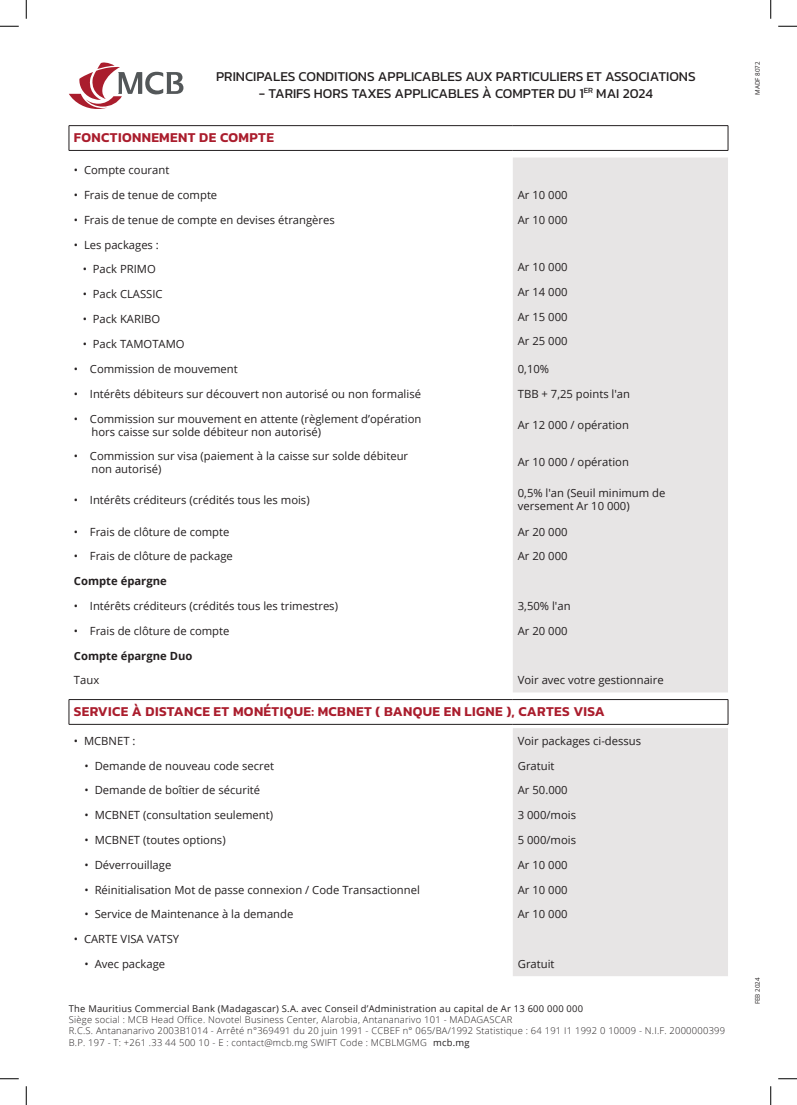
<style>
.page{position:relative;width:797px;height:1105px;background:#fff}
.page>*{position:absolute;margin:0;border:0;box-sizing:border-box;transform-origin:0 0}
.t1{font:13.75px "Kanit";color:#231f20}
.t2{font:600 13.75px "Kanit";letter-spacing:.025em;color:#aa1d2d}
.t3{font:11.25px/13.5px "Open Sans";color:#231f20}
.t4{font:700 11.25px "Open Sans";color:#231f20}
.t5{font:300 9.38px/11.6px "Open Sans";letter-spacing:.025em;color:#231f20}
.t6{font:9.38px "Open Sans";letter-spacing:.025em;color:#231f20}
.t7{font:6.25px "Open Sans";color:#231f20}
.s1{font-weight:400}
</style>
<div class="page">
<svg style="left:69px;top:62px;width:114px;height:47px"></svg>
<div style="left:513px;top:158px;width:215px;height:818px;background:#e7e5e5"></div>
<hr style="left:69px;top:125px;width:444px;height:1px;background:#231f20">
<svg style="left:69px;top:126px;width:1px;height:24px"></svg>
<hr style="left:513px;top:125px;width:215px;height:1px;background:#231f20">
<svg style="left:727px;top:126px;width:1px;height:24px"></svg>
<hr style="left:69px;top:150px;width:444px;height:1px;background:#231f20">
<hr style="left:513px;top:150px;width:215px;height:1px;background:#231f20">
<hr style="left:69px;top:699px;width:444px;height:1px;background:#231f20">
<svg style="left:69px;top:700px;width:1px;height:24px"></svg>
<hr style="left:513px;top:699px;width:215px;height:1px;background:#231f20">
<svg style="left:727px;top:700px;width:1px;height:24px"></svg>
<hr style="left:69px;top:724px;width:444px;height:1px;background:#231f20">
<hr style="left:513px;top:724px;width:215px;height:1px;background:#231f20">
<svg style="left:0;top:25px;width:19px;height:2px"></svg>
<svg style="left:778px;top:25px;width:19px;height:2px"></svg>
<svg style="left:0;top:1078px;width:19px;height:1px"></svg>
<svg style="left:778px;top:1078px;width:19px;height:1px"></svg>
<svg style="left:25px;top:0;width:2px;height:19px"></svg>
<svg style="left:25px;top:1086px;width:2px;height:19px"></svg>
<svg style="left:770px;top:0;width:1px;height:19px"></svg>
<svg style="left:770px;top:1086px;width:1px;height:19px"></svg>
<p class="t1" style="left:216px;top:66px;width:481px">PRINCIPALES CONDITIONS APPLICABLES AUX PARTICULIERS ET ASSOCIATIONS</p>
<p class="t1" style="left:259px;top:83px;width:396px">- TARIFS HORS TAXES APPLICABLES À COMPTER DU 1<sup>ER</sup> MAI 2024</p>
<p class="t2" style="left:74px;top:127px;width:201px">FONCTIONNEMENT DE COMPTE</p>
<p class="t3" style="left:74px;top:163px;width:97px">• Compte courant</p>
<p class="t3" style="left:74px;top:188px;width:145px">• Frais de tenue de compte</p>
<p class="t3" style="left:518px;top:188px;width:51px">Ar 10 000</p>
<p class="t3" style="left:74px;top:213px;width:262px">• Frais de tenue de compte en devises étrangères</p>
<p class="t3" style="left:518px;top:213px;width:51px">Ar 10 000</p>
<p class="t3" style="left:74px;top:238px;width:86px">• Les packages :</p>
<p class="t3" style="left:83px;top:262px;width:75px">• Pack PRIMO</p>
<p class="t3" style="left:518px;top:260px;width:51px">Ar 10 000</p>
<p class="t3" style="left:83px;top:287px;width:81px">• Pack CLASSIC</p>
<p class="t3" style="left:518px;top:285px;width:51px">Ar 14 000</p>
<p class="t3" style="left:83px;top:312px;width:79px">• Pack KARIBO</p>
<p class="t3" style="left:518px;top:309px;width:51px">Ar 15 000</p>
<p class="t3" style="left:83px;top:337px;width:103px">• Pack TAMOTAMO</p>
<p class="t3" style="left:518px;top:334px;width:51px">Ar 25 000</p>
<p class="t3" style="left:74px;top:362px;width:165px">• Commission de mouvement</p>
<p class="t3" style="left:518px;top:362px;width:33px">0,10%</p>
<p class="t3" style="left:74px;top:386px;width:348px">• Intérêts débiteurs sur découvert non autorisé ou non formalisé</p>
<p class="t3" style="left:518px;top:386px;width:114px">TBB + 7,25 points l'an</p>
<p class="t3" style="left:91px;top:411px;width:331px;text-indent:-18px">• Commission sur mouvement en attente (règlement d’opération hors caisse sur solde débiteur non autorisé)</p>
<p class="t3" style="left:518px;top:418px;width:113px">Ar 12 000 / opération</p>
<p class="t3" style="left:91px;top:449px;width:318px;text-indent:-18px">• Commission sur visa (paiement à la caisse sur solde débiteur non autorisé)</p>
<p class="t3" style="left:518px;top:455px;width:113px">Ar 10 000 / opération</p>
<p class="t3" style="left:74px;top:492px;width:237px">• Intérêts créditeurs (crédités tous les mois)</p>
<p class="t3" style="left:518px;top:486px;width:149px">0,5% l'an (Seuil minimum de versement Ar 10 000)</p>
<p class="t3" style="left:74px;top:524px;width:157px">• Frais de clôture de compte</p>
<p class="t3" style="left:518px;top:524px;width:51px">Ar 20 000</p>
<p class="t3" style="left:74px;top:549px;width:160px">• Frais de clôture de package</p>
<p class="t3" style="left:518px;top:549px;width:51px">Ar 20 000</p>
<p class="t4" style="left:74px;top:573px;width:94px">Compte épargne</p>
<p class="t3" style="left:74px;top:599px;width:265px">• Intérêts créditeurs (crédités tous les trimestres)</p>
<p class="t3" style="left:518px;top:599px;width:54px">3,50% l'an</p>
<p class="t3" style="left:74px;top:624px;width:157px">• Frais de clôture de compte</p>
<p class="t3" style="left:518px;top:624px;width:51px">Ar 20 000</p>
<p class="t4" style="left:74px;top:648px;width:120px">Compte épargne Duo</p>
<p class="t3" style="left:74px;top:673px;width:27px">Taux</p>
<p class="t3" style="left:518px;top:673px;width:147px">Voir avec votre gestionnaire</p>
<p class="t2" style="left:74px;top:701px;width:532px">SERVICE À DISTANCE ET MONÉTIQUE: MCBNET ( BANQUE EN LIGNE ), CARTES VISA</p>
<p class="t3" style="left:74px;top:734px;width:63px">• MCBNET :</p>
<p class="t3" style="left:518px;top:734px;width:125px">Voir packages ci-dessus</p>
<p class="t3" style="left:85px;top:758px;width:191px">• Demande de nouveau code secret</p>
<p class="t3" style="left:518px;top:758px;width:38px">Gratuit</p>
<p class="t3" style="left:85px;top:783px;width:177px">• Demande de boîtier de sécurité</p>
<p class="t3" style="left:518px;top:783px;width:51px">Ar 50.000</p>
<p class="t3" style="left:85px;top:808px;width:190px">• MCBNET (consultation seulement)</p>
<p class="t3" style="left:518px;top:808px;width:60px">3 000/mois</p>
<p class="t3" style="left:85px;top:833px;width:142px">• MCBNET (toutes options)</p>
<p class="t3" style="left:518px;top:833px;width:60px">5 000/mois</p>
<p class="t3" style="left:85px;top:858px;width:88px">• Déverrouillage</p>
<p class="t3" style="left:518px;top:858px;width:51px">Ar 10 000</p>
<p class="t3" style="left:85px;top:882px;width:337px">• Réinitialisation Mot de passe connexion / Code Transactionnel</p>
<p class="t3" style="left:518px;top:882px;width:51px">Ar 10 000</p>
<p class="t3" style="left:85px;top:907px;width:210px">• Service de Maintenance à la demande</p>
<p class="t3" style="left:518px;top:907px;width:51px">Ar 10 000</p>
<p class="t3" style="left:74px;top:932px;width:107px">• CARTE VISA VATSY</p>
<p class="t3" style="left:85px;top:957px;width:82px">• Avec package</p>
<p class="t3" style="left:518px;top:957px;width:38px">Gratuit</p>
<p class="t6" style="left:69px;top:1002px;width:516px">The Mauritius Commercial Bank (Madagascar) S.A. avec Conseil d’Administration au capital de Ar 13 600 000 000</p>
<p class="t5" style="left:69px;top:1013px;width:658px">Siège social : MCB Head Office. Novotel Business Center, Alarobia, Antananarivo 101 - MADAGASCAR<br>R.C.S. Antananarivo 2003B1014 - Arrêté n°369491 du 20 juin 1991 - CCBEF n° 065/BA/1992 Statistique : 64 191 I1 1992 0 10009 - N.I.F. 2000000399<br>B.P. 197 - T: +261 .33 44 500 10 - E : contact@mcb.mg SWIFT Code : MCBLMGMG <span class="s1">mcb.mg</span></p>
<p class="t7" style="left:753px;top:95px;width:35px;rotate:-90deg">MADF 8072</p>
<p class="t7" style="left:753px;top:1004px;width:28px;rotate:-90deg">FEB 2024</p>
</div>
